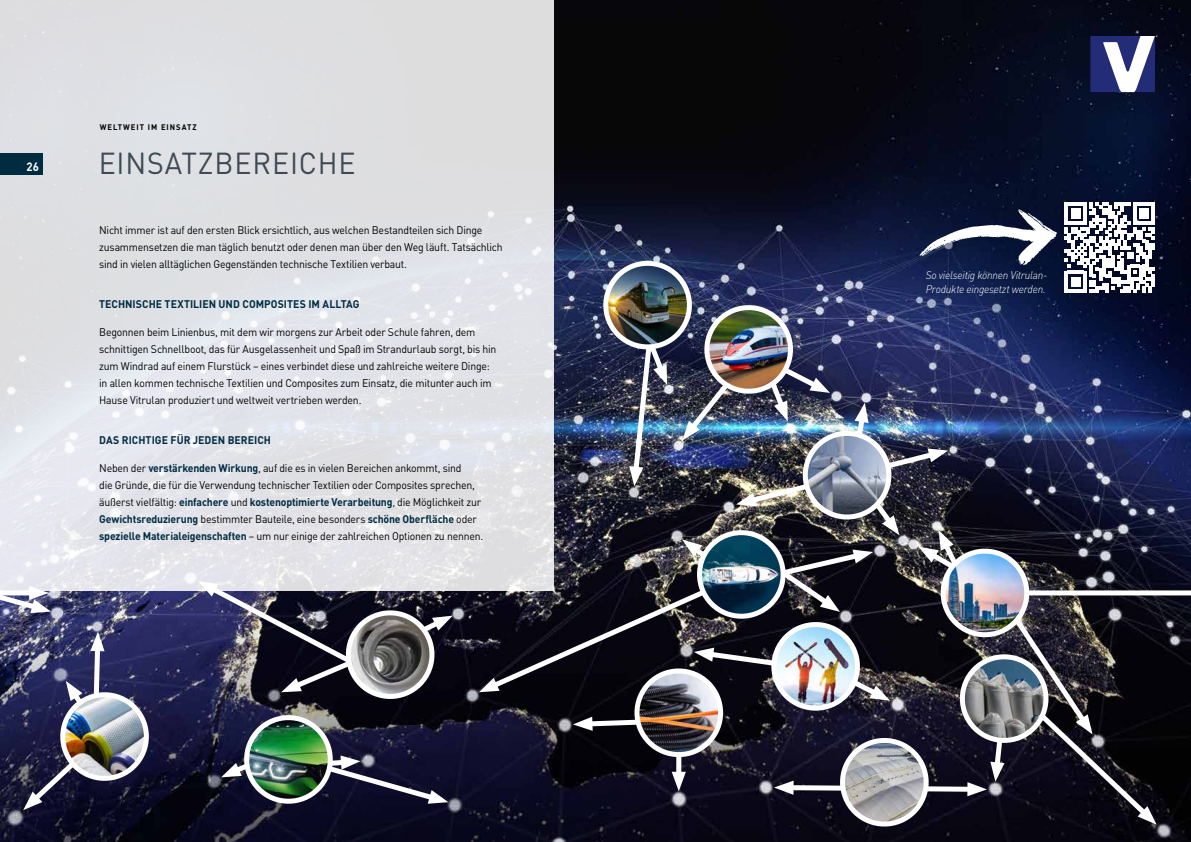
<style>
.page{position:relative;width:1191px;height:842px;background:#fff}
.page>*{position:absolute;margin:0;border:0;box-sizing:border-box;transform-origin:0 0}
.t1{font:30px "DIN Pro";letter-spacing:.03em;color:#3e4954;scale:.95 1}
.t2{font:700 12px "DINOT";color:#fff;scale:.95 1}
.t3{font:11px/17px "DIN Pro";letter-spacing:-.02em;color:#000;scale:.95 1}
.t4{font:700 11px "DIN Pro";letter-spacing:.005em;color:#002c42;scale:.95 1}
.t5{font:italic 300 11px/13.2px "DIN Pro";letter-spacing:-.02em;color:#fff;scale:.95 1}
.t6{font:700 8px "DIN Pro";letter-spacing:.13em;color:#000;scale:.95 1}
.s1{font-weight:700;color:#002c42}
.s2{color:#002c42}
</style>
<div class="page">
<img style="left:0;top:0;width:1191px;height:842px">
<div style="left:0;top:0;width:554px;height:591px;background:linear-gradient(to right,#e2e4e9,#dfdfe1)"></div>
<img style="left:221px;top:706px;width:227px;height:99px">
<svg style="left:198px;top:580px;width:255px;height:120px;background:#545360"></svg>
<div style="left:1028px;top:590px;width:163px;height:5px;background:#fff"></div>
<img style="left:23px;top:632px;width:134px;height:178px">
<svg style="left:0;top:586px;width:51px;height:29px"></svg>
<img style="left:479px;top:203px;width:677px;height:625px">
<svg style="left:1090px;top:36px;width:65px;height:56px"></svg>
<div style="left:0;top:153px;width:43px;height:22px;background:#002c42"></div>
<p class="t2" style="left:26px;top:158px;width:15px">26</p>
<p class="t6" style="left:100px;top:121px;width:103px">WELTWEIT IM EINSATZ</p>
<h1 class="t1" style="left:99px;top:140px;width:272px">EINSATZBEREICHE</h1>
<p class="t3" style="left:99px;top:220px;width:426px">Nicht immer ist auf den ersten Blick ersichtlich, aus welchen Bestandteilen sich Dinge zusammensetzen die man täglich benutzt oder denen man über den Weg läuft. Tatsächlich sind in vielen alltäglichen Gegenständen technische Textilien verbaut.</p>
<p class="t4" style="left:99px;top:294px;width:276px">TECHNISCHE TEXTILIEN UND COMPOSITES IM ALLTAG</p>
<p class="t3" style="left:99px;top:322px;width:420px">Begonnen beim Linienbus, mit dem wir morgens zur Arbeit oder Schule fahren, dem schnittigen Schnellboot, das für Ausgelassenheit und Spaß im Strandurlaub sorgt, bis hin zum Windrad auf einem Flurstück – eines verbindet diese und zahlreiche weitere Dinge: in allen kommen technische Textilien und Composites zum Einsatz, die mitunter auch im Hause Vitrulan produziert und weltweit vertrieben werden.</p>
<p class="t4" style="left:99px;top:430px;width:182px">DAS RICHTIGE FÜR JEDEN BEREICH</p>
<p class="t3" style="left:99px;top:458px;width:406px">Neben der <span class="s1">verstärkenden Wirkung</span>, auf die es in vielen Bereichen ankommt, sind<br>die Gründe, die für die Verwendung technischer Textilien oder Composites sprechen, äußerst vielfältig: <span class="s1">einfachere</span> und <span class="s1">kostenoptimierte Verarbeitung</span><span class="s2">,</span> die Möglichkeit zur <span class="s1">Gewichtsreduzierung</span> bestimmter Bauteile, eine besonders <span class="s1">schöne Oberfläche</span> oder <span class="s1">spezielle Materialeigenschaften</span> – um nur einige der zahlreichen Optionen zu nennen.</p>
<p class="t5" style="left:926px;top:268px;width:129px">So vielseitig können Vitrulan-<br>Produkte eingesetzt werden.</p>
</div>
